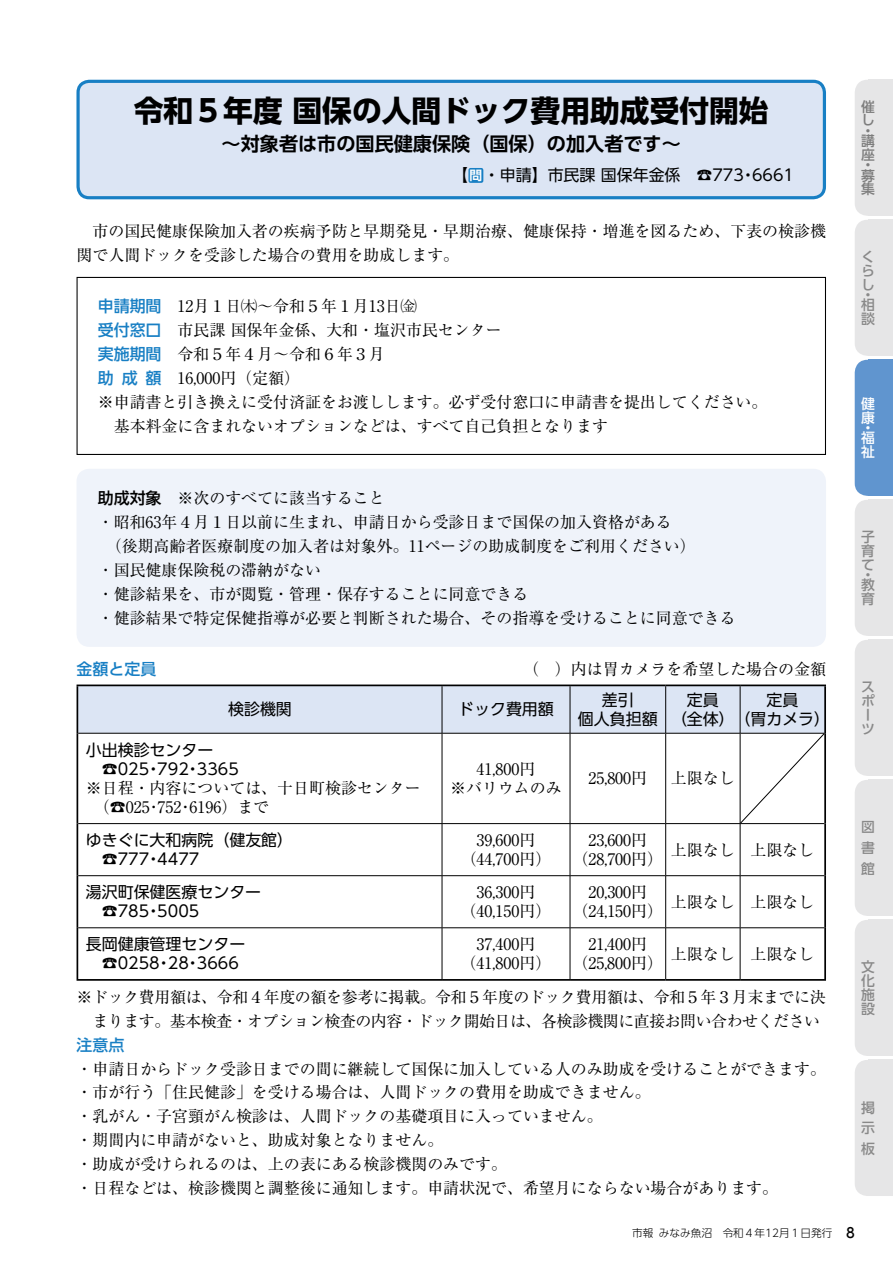
<style>
.page{position:relative;width:893px;height:1263px;background:#fff}
.page>*{position:absolute;margin:0;border:0;box-sizing:border-box;transform-origin:0 0}
.t1{font:700 29.7px "UD Shin Go Pr 6";color:#000}
.t2{font:700 19.2px "UD Shin Go Pr 6 De";color:#000}
.t3{font:15.9px/23.9px "Ryumin Pro";color:#000;text-align:center}
.t4{font:15.9px/19.2px "UD Shin Go Pr 6";color:#000}
.t5{font:15.9px/23.9px "Ryumin Pro";letter-spacing:-.02em;color:#000}
.t6{font:500 15.9px "UD Shin Go Pr 6";color:#187fc4}
.t7{font:500 13.8px/13.8px "UD Shin Go Pr 6";color:#898989;text-align:justify}
.t8{font:500 13.8px/10.4px "UD Shin Go Pr 6";color:#7d7d7d}
.t9{font:500 13.8px/13.8px "UD Shin Go Pr 6";color:#fff}
.t10{font:300 10.65px "UD Shin Go Pr 6";color:#000}
.s1{font-family:"UD Shin Go Pr 6 De";font-weight:700;font-size:12.75px;color:#fff}
.s2{font-family:"UD Shin Go Pr 6";font-weight:500;color:#187fc4}
.s3{font-family:"UD Shin Go Pr 6";font-weight:500}
.s4{font-family:"Jun 34 Pro";font-weight:500;font-size:13.8px}
</style>
<div class="page">
<svg style="left:855px;top:80px;width:38px;height:1116px;background:#d6dde4"></svg>
<div style="left:78px;top:81px;width:746px;height:117px;background:#dce5f4;border-radius:11px"></div>
<div style="left:76px;top:80px;width:750px;height:119px;border:3px solid #187fc4;border-radius:11px"></div>
<div style="left:468px;top:168px;width:15px;height:15px;background:#187fc4;border-radius:2px"></div>
<div style="left:77px;top:277px;width:749px;height:178px;border:1px solid #000"></div>
<div style="left:77px;top:469px;width:749px;height:178px;background:#eff3fa;border-radius:13px"></div>
<svg style="left:78px;top:824px;width:746px;height:155px"></svg>
<hr style="left:78px;top:823px;width:364px;height:1px;background:#000">
<hr style="left:442px;top:823px;width:128px;height:1px;background:#000">
<hr style="left:442px;top:824px;width:1px;height:51px;background:#000">
<hr style="left:570px;top:823px;width:96px;height:1px;background:#000">
<hr style="left:570px;top:824px;width:1px;height:51px;background:#000">
<hr style="left:666px;top:823px;width:74px;height:1px;background:#000">
<hr style="left:665px;top:824px;width:1px;height:51px;background:#000">
<hr style="left:740px;top:823px;width:84px;height:1px;background:#000">
<hr style="left:740px;top:824px;width:1px;height:51px;background:#000">
<hr style="left:78px;top:875px;width:364px;height:1px;background:#000">
<hr style="left:442px;top:875px;width:128px;height:1px;background:#000">
<hr style="left:442px;top:876px;width:1px;height:51px;background:#000">
<hr style="left:570px;top:875px;width:96px;height:1px;background:#000">
<hr style="left:570px;top:876px;width:1px;height:51px;background:#000">
<hr style="left:666px;top:875px;width:74px;height:1px;background:#000">
<hr style="left:665px;top:876px;width:1px;height:51px;background:#000">
<hr style="left:740px;top:875px;width:84px;height:1px;background:#000">
<hr style="left:740px;top:876px;width:1px;height:51px;background:#000">
<hr style="left:78px;top:927px;width:364px;height:1px;background:#000">
<hr style="left:442px;top:927px;width:128px;height:1px;background:#000">
<hr style="left:442px;top:928px;width:1px;height:51px;background:#000">
<hr style="left:570px;top:927px;width:96px;height:1px;background:#000">
<hr style="left:570px;top:928px;width:1px;height:51px;background:#000">
<hr style="left:666px;top:927px;width:74px;height:1px;background:#000">
<hr style="left:665px;top:928px;width:1px;height:51px;background:#000">
<hr style="left:740px;top:927px;width:84px;height:1px;background:#000">
<hr style="left:740px;top:928px;width:1px;height:51px;background:#000">
<hr style="left:77px;top:684px;width:365px;height:2px;background:#000">
<hr style="left:442px;top:684px;width:128px;height:2px;background:#000">
<hr style="left:570px;top:684px;width:96px;height:2px;background:#000">
<hr style="left:666px;top:684px;width:74px;height:2px;background:#000">
<hr style="left:740px;top:684px;width:86px;height:2px;background:#000">
<hr style="left:824px;top:686px;width:2px;height:47px;background:#000">
<hr style="left:77px;top:733px;width:1px;height:91px;background:#000">
<hr style="left:824px;top:733px;width:2px;height:91px;background:#000">
<hr style="left:77px;top:824px;width:1px;height:52px;background:#000">
<hr style="left:824px;top:824px;width:2px;height:52px;background:#000">
<hr style="left:77px;top:876px;width:1px;height:52px;background:#000">
<hr style="left:824px;top:876px;width:2px;height:52px;background:#000">
<hr style="left:77px;top:928px;width:1px;height:51px;background:#000">
<hr style="left:824px;top:928px;width:2px;height:51px;background:#000">
<hr style="left:77px;top:979px;width:365px;height:2px;background:#000">
<hr style="left:442px;top:979px;width:128px;height:2px;background:#000">
<hr style="left:570px;top:979px;width:96px;height:2px;background:#000">
<hr style="left:666px;top:979px;width:74px;height:2px;background:#000">
<hr style="left:740px;top:979px;width:86px;height:2px;background:#000">
<svg style="left:77px;top:685px;width:748px;height:138px"></svg>
<h1 class="t1" style="left:134px;top:86px;width:636px">令和５年度 国保の人間ドック費用助成受付開始</h1>
<p class="t2" style="left:222px;top:128px;width:461px">〜対象者は市の国民健康保険（国保）の加入者です〜</p>
<p class="t4" style="left:452px;top:165px;width:344px">【<span class="s1">問</span>・申請】市民課 国保年金係　☎773・6661</p>
<p class="t3" style="left:77px;top:218px;width:751px;text-align:left;text-indent:16px">市の国民健康保険加入者の疾病予防と早期発見・早期治療、健康保持・増進を図るため、下表の検診機関で人間ドックを受診した場合の費用を助成します。</p>
<p class="t3" style="left:98px;top:293px;width:671px;text-align:left"><span class="s2">申請期間</span>　12月１日㈭〜令和５年１月13日㈮<br><span class="s2">受付窓口</span>　市民課 国保年金係、大和・塩沢市民センター<br><span class="s2">実施期間</span>　令和５年４月〜令和６年３月<br><span class="s2">助成額</span>　16,000円（定額）<br>※申請書と引き換えに受付済証をお渡しします。必ず受付窓口に申請書を提出してください。　基本料金に含まれないオプションなどは、すべて自己負担となります</p>
<p class="t3" style="left:98px;top:485px;width:639px;text-align:left"><span class="s3">助成対象</span>　※次のすべてに該当すること<br>・昭和63年４月１日以前に生まれ、申請日から受診日まで国保の加入資格がある<br>　（後期高齢者医療制度の加入者は対象外。11ページの助成制度をご利用ください）<br>・国民健康保険税の滞納がない<br>・健診結果を、市が閲覧・管理・保存することに同意できる<br>・健診結果で特定保健指導が必要と判断された場合、その指導を受けることに同意できる</p>
<p class="t6" style="left:77px;top:656px;width:81px">金額と定員</p>
<p class="t3" style="left:523px;top:656px;width:304px">（　）内は胃カメラを希望した場合の金額</p>
<p class="t4" style="left:228px;top:699px;width:65px">検診機関</p>
<p class="t4" style="left:458px;top:699px;width:97px">ドック費用額</p>
<p class="t4" style="left:578px;top:690px;width:81px;text-align:center">差引<br>個人負担額</p>
<p class="t4" style="left:671px;top:690px;width:161px;text-indent:16px">定員<br>（全体）（胃カメラ）</p>
<p class="t4" style="left:766px;top:690px;width:33px">定員</p>
<p class="t4" style="left:86px;top:740px;width:155px">小出検診センター　☎025・792・3365</p>
<p class="t3" style="left:86px;top:777px;width:336px;line-height:19.2px;text-align:left">※日程・内容については、十日町検診センター　（☎025・752・6196）まで</p>
<p class="t3" style="left:450px;top:758px;width:113px;line-height:19.2px">41,800円<br>※バリウムのみ</p>
<p class="t3" style="left:588px;top:765px;width:60px">25,800円</p>
<p class="t3" style="left:671px;top:765px;width:65px">上限なし</p>
<p class="t4" style="left:86px;top:830px;width:209px">ゆきぐに大和病院（健友館）　☎777・4477</p>
<p class="t3" style="left:461px;top:829px;width:92px;line-height:19.2px">39,600円（44,700円）</p>
<p class="t3" style="left:572px;top:829px;width:92px;line-height:19.2px">23,600円（28,700円）</p>
<p class="t3" style="left:671px;top:837px;width:145px">上限なし 上限なし</p>
<p class="t4" style="left:86px;top:882px;width:177px">湯沢町保健医療センター　☎785・5005</p>
<p class="t3" style="left:461px;top:882px;width:92px;line-height:19.2px">36,300円（40,150円）</p>
<p class="t3" style="left:572px;top:882px;width:92px;line-height:19.2px">20,300円（24,150円）</p>
<p class="t3" style="left:671px;top:889px;width:145px">上限なし 上限なし</p>
<p class="t4" style="left:86px;top:934px;width:161px">長岡健康管理センター　☎0258・28・3666</p>
<p class="t3" style="left:461px;top:934px;width:92px;line-height:19.2px">37,400円（41,800円）</p>
<p class="t3" style="left:572px;top:934px;width:92px;line-height:19.2px">21,400円（25,800円）</p>
<p class="t3" style="left:671px;top:941px;width:145px">上限なし 上限なし</p>
<p class="t5" style="left:92px;top:984px;width:735px;text-indent:-16px">※ドック費用額は、令和４年度の額を参考に掲載。令和５年度のドック費用額は、令和５年３月末までに決まります。基本検査・オプション検査の内容・ドック開始日は、各検診機関に直接お問い合わせください</p>
<p class="t6" style="left:77px;top:1032px;width:49px">注意点</p>
<p class="t3" style="left:77px;top:1055px;width:751px;text-align:left">・申請日からドック受診日までの間に継続して国保に加入している人のみ助成を受けることができます。・市が行う「住民健診」を受ける場合は、人間ドックの費用を助成できません。<br>・乳がん・子宮頸がん検診は、人間ドックの基礎項目に入っていません。<br>・期間内に申請がないと、助成対象となりません。<br>・助成が受けられるのは、上の表にある検診機関のみです。<br>・日程などは、検診機関と調整後に通知します。申請状況で、希望月にならない場合があります。</p>
<p class="t8" style="left:861px;top:99px;width:15px;line-height:13.8px">催し</p>
<p class="t8" style="left:861px;top:125px;width:15px">・講</p>
<p class="t8" style="left:861px;top:149px;width:15px">座・募</p>
<p class="t8" style="left:861px;top:184px;width:15px">集</p>
<p class="t7" style="left:861px;top:249px;width:14px">くらし</p>
<p class="t7" style="left:861px;top:289px;width:14px;line-height:10.4px">・相</p>
<p class="t7" style="left:861px;top:312px;width:15px">談</p>
<p class="t9" style="left:861px;top:396px;width:15px">健康</p>
<p class="t9" style="left:861px;top:422px;width:15px;line-height:10.4px">・福</p>
<p class="t9" style="left:861px;top:445px;width:15px">祉</p>
<p class="t7" style="left:861px;top:529px;width:15px">子育て</p>
<p class="t7" style="left:861px;top:569px;width:15px;line-height:10.4px">・教</p>
<p class="t7" style="left:861px;top:592px;width:15px">育</p>
<p class="t7" style="left:861px;top:680px;width:15px;text-align:left">スポーツ</p>
<p class="t7" style="left:861px;top:816px;width:15px;line-height:20.7px">図書館</p>
<p class="t7" style="left:861px;top:960px;width:15px">文化施設</p>
<p class="t7" style="left:861px;top:1096px;width:15px;line-height:20.7px">掲示板</p>
<p class="t10" style="left:632px;top:1224px;width:224px">市報 みなみ魚沼　令和４年12月１日発行 <span class="s4">8</span></p>
</div>
